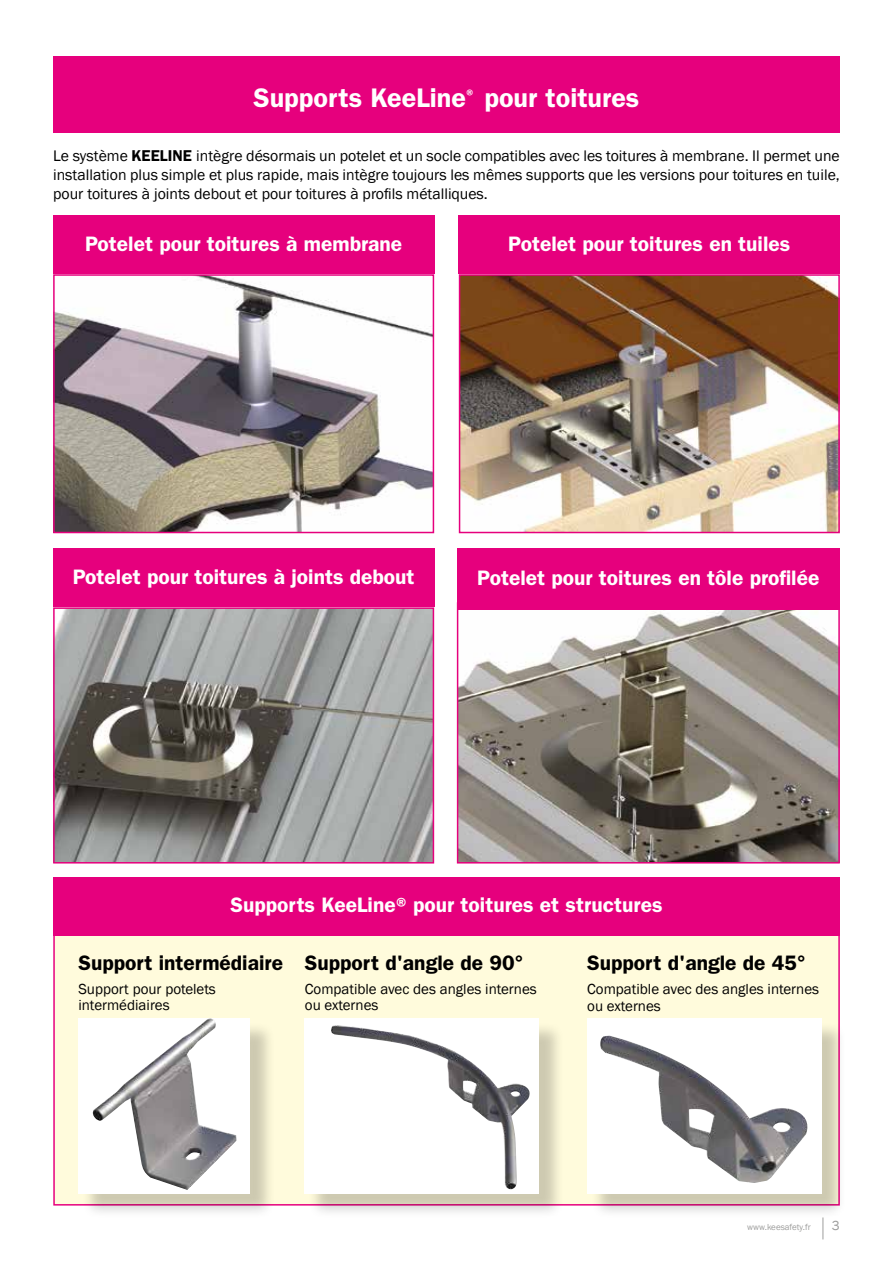
<style>
.page{position:relative;width:893px;height:1263px;background:#fff}
.page>*{position:absolute;margin:0;border:0;box-sizing:border-box;transform-origin:0 0}
.t1{font:600 27px "ITC Franklin Gothic Std";color:#fff}
.t2{font:600 21px "ITC Franklin Gothic Std";color:#fff}
.t3{font:600 21px "ITC Franklin Gothic Std";color:#000}
.t4{font:15.75px/18.9px "Franklin Gothic";color:#000;text-align:justify}
.t5{font:15px/16.5px "Franklin Gothic";color:#000}
.t6{font:13.5px "Franklin Gothic";color:#9d9d9c}
.t7{font:9px "Franklin Gothic";color:#9d9d9c}
.s1{font-family:"ITC Franklin Gothic Std";font-weight:600}
</style>
<div class="page">
<svg style="left:823px;top:1218px;width:1px;height:21px"></svg>
<div style="left:53px;top:57px;width:787px;height:76px;background:#e6007d"></div>
<div style="left:53px;top:215px;width:381px;height:59px;background:#e6007d"></div>
<img style="left:56px;top:277px;width:375px;height:253px">
<div style="left:53px;top:274px;width:381px;height:259px;border:2px solid #e6007d"></div>
<div style="left:53px;top:549px;width:381px;height:58px;background:#e6007d"></div>
<img style="left:56px;top:610px;width:375px;height:250px">
<div style="left:53px;top:607px;width:381px;height:256px;border:2px solid #e6007d"></div>
<div style="left:459px;top:215px;width:381px;height:59px;background:#e6007d"></div>
<img style="left:462px;top:277px;width:375px;height:253px">
<div style="left:459px;top:274px;width:381px;height:259px;border:2px solid #e6007d"></div>
<img style="left:460px;top:610px;width:377px;height:250px">
<div style="left:457px;top:602px;width:383px;height:261px;border:2px solid #e6007d"></div>
<div style="left:53px;top:915px;width:787px;height:290px;background:#fffbdc;border:2px solid #e6007d"></div>
<div style="left:82px;top:1021px;width:193px;height:197px;background:#000;opacity:.2"></div>
<div style="left:78px;top:1018px;width:172px;height:175px;background:#fff"></div>
<img style="left:92px;top:1018px;width:145px;height:172px">
<div style="left:308px;top:1021px;width:257px;height:197px;background:#000;opacity:.2"></div>
<div style="left:305px;top:1018px;width:234px;height:175px;background:#fff"></div>
<img style="left:331px;top:1025px;width:199px;height:164px">
<div style="left:590px;top:1021px;width:257px;height:197px;background:#000;opacity:.2"></div>
<div style="left:587px;top:1018px;width:234px;height:175px;background:#fff"></div>
<img style="left:600px;top:1035px;width:208px;height:148px">
<div style="left:457px;top:549px;width:383px;height:61px;background:#e6007d"></div>
<div style="left:53px;top:877px;width:787px;height:59px;background:#e6007d"></div>
<h1 class="t1" style="left:253px;top:82px;width:387px">Supports KeeLine<sup>®</sup> pour toitures</h1>
<p class="t4" style="left:53px;top:147px;width:788px">Le système <span class="s1">KEELINE</span> intègre désormais un potelet et un socle compatibles avec les toitures à membrane. Il permet une installation plus simple et plus rapide, mais intègre toujours les mêmes supports que les versions pour toitures en tuile, pour toitures à joints debout et pour toitures à profils métalliques.</p>
<h2 class="t2" style="left:85px;top:231px;width:318px">Potelet pour toitures à membrane</h2>
<h2 class="t2" style="left:508px;top:231px;width:284px">Potelet pour toitures en tuiles</h2>
<h2 class="t2" style="left:73px;top:564px;width:343px">Potelet pour toitures à joints debout</h2>
<h2 class="t2" style="left:477px;top:565px;width:344px">Potelet pour toitures en tôle profilée</h2>
<h2 class="t2" style="left:230px;top:892px;width:434px">Supports KeeLine® pour toitures et structures</h2>
<h2 class="t3" style="left:78px;top:950px;width:206px">Support intermédiaire</h2>
<p class="t5" style="left:78px;top:981px;width:139px">Support pour potelets intermédiaires</p>
<h2 class="t3" style="left:305px;top:950px;width:220px">Support d'angle de 90°</h2>
<p class="t5" style="left:305px;top:981px;width:233px">Compatible avec des angles internes ou externes</p>
<h2 class="t3" style="left:587px;top:951px;width:220px">Support d'angle de 45°</h2>
<p class="t5" style="left:587px;top:981px;width:233px">Compatible avec des angles internes ou externes</p>
<p class="t7" style="left:747px;top:1222px;width:65px">www.keesafety.fr</p>
<p class="t6" style="left:832px;top:1217px;width:9px">3</p>
</div>
